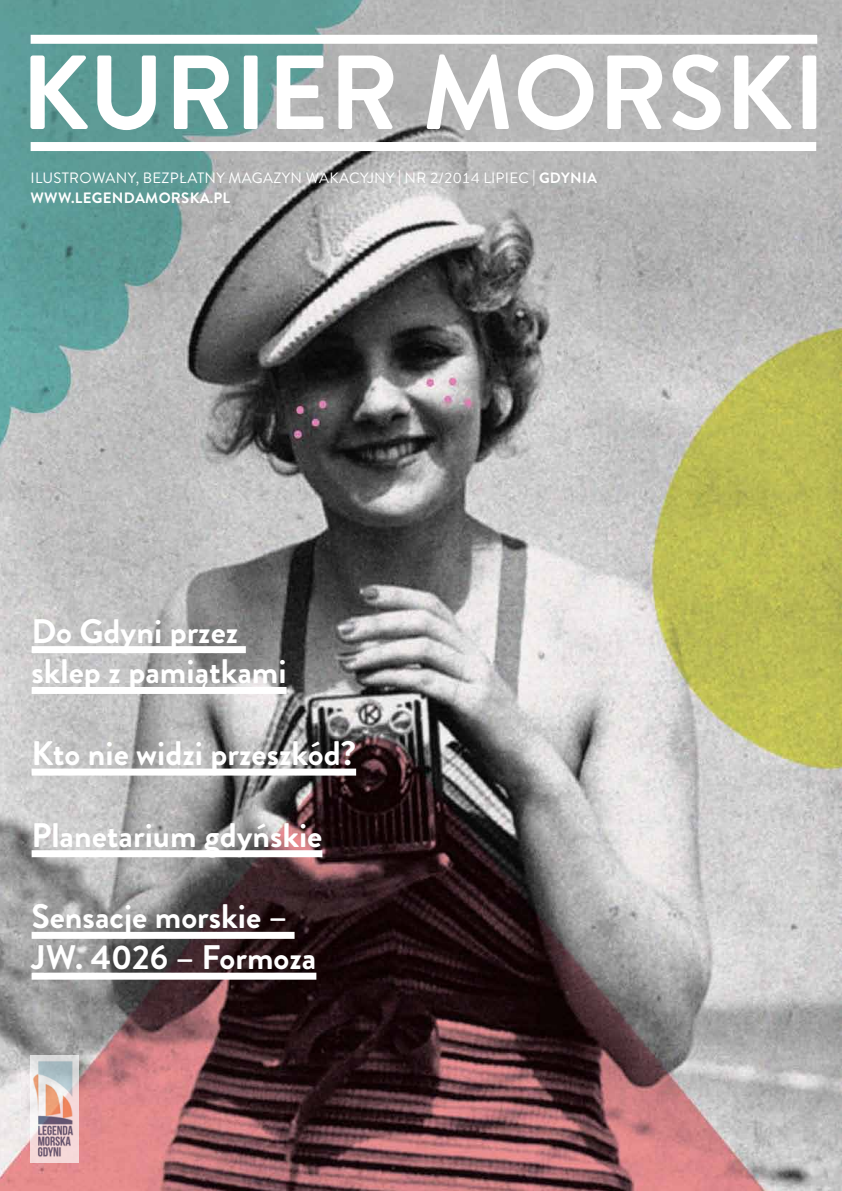
<style>
.page{position:relative;width:842px;height:1191px;background:#fff}
.page>*{position:absolute;margin:0;border:0;box-sizing:border-box;transform-origin:0 0}
.t1{font:700 105px "Brandon Grotesque";color:#fff}
.t2{font:700 34px/40.8px "Brandon Grotesque";color:#fff}
.t3{font:15px/20px "Brandon Grotesque";letter-spacing:.02em;color:#fff}
.s1{font-weight:700}
</style>
<div class="page">
<img style="left:0;top:0;width:842px;height:1191px">
<div style="left:31px;top:35px;width:786px;height:9px;background:#fff"></div>
<div style="left:31px;top:142px;width:785px;height:9px;background:#fff"></div>
<div style="left:32px;top:646px;width:214px;height:7px;background:#fff"></div>
<div style="left:32px;top:687px;width:255px;height:7px;background:#fff"></div>
<div style="left:32px;top:768px;width:324px;height:7px;background:#fff"></div>
<div style="left:32px;top:850px;width:290px;height:7px;background:#fff"></div>
<div style="left:32px;top:932px;width:263px;height:7px;background:#fff"></div>
<div style="left:32px;top:972px;width:284px;height:7px;background:#fff"></div>
<img style="left:31px;top:1055px;width:47px;height:107px">
<h1 class="t1" style="left:21px;top:19px;width:806px">KURIER MORSKI</h1>
<p class="t3" style="left:31px;top:168px;width:568px">ILUSTROWANY, BEZPŁATNY MAGAZYN WAKACYJNY | NR 2/2014 LIPIEC | <span class="s1">GDYNIA<br>WWW.LEGENDAMORSKA.PL</span></p>
<p class="t2" style="left:32px;top:611px;width:256px">Do Gdyni przez sklep z pamiątkami</p>
<p class="t2" style="left:32px;top:733px;width:326px">Kto nie widzi przeszkód?</p>
<p class="t2" style="left:32px;top:815px;width:292px">Planetarium gdyńskie</p>
<p class="t2" style="left:32px;top:896px;width:286px">Sensacje morskie –<br>JW. 4026 – Formoza</p>
</div>
